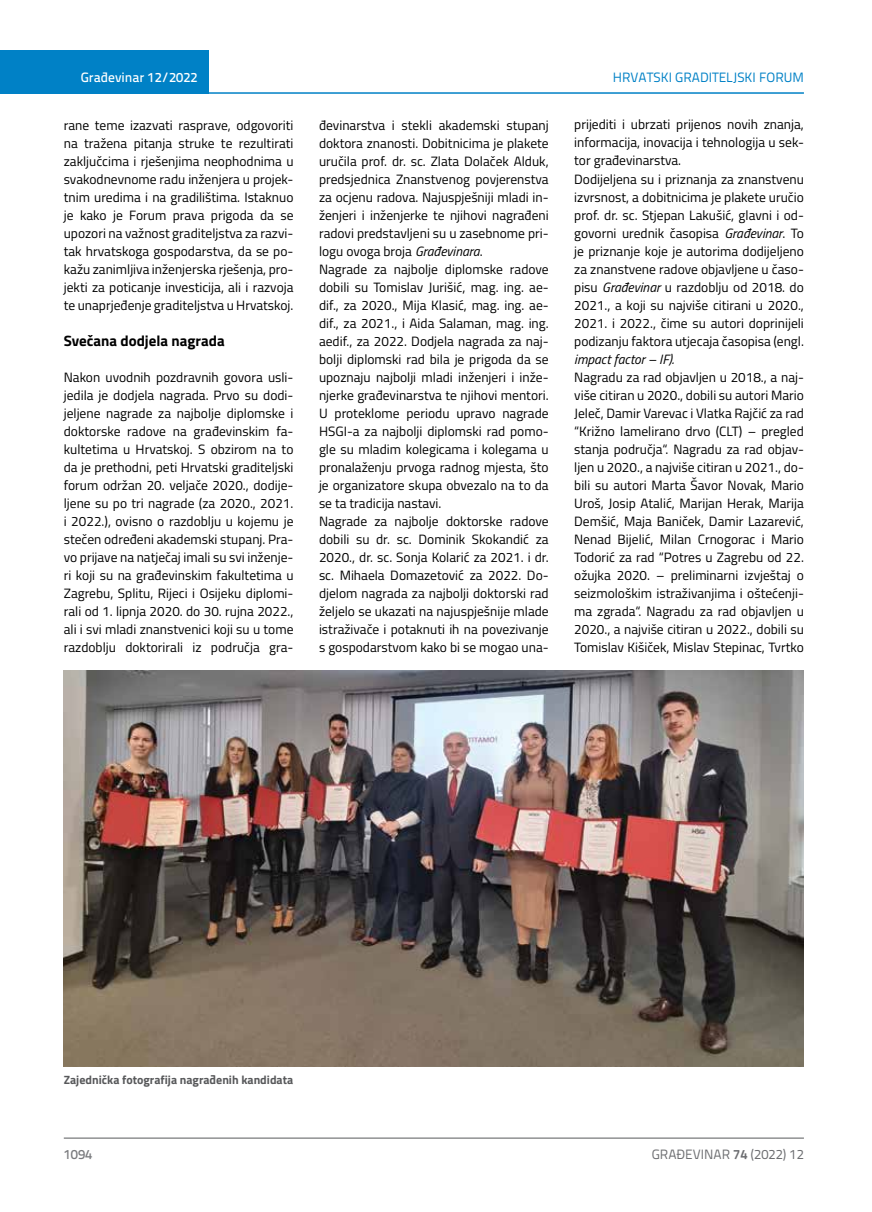
<style>
.page{position:relative;width:872px;height:1212px;background:#fff}
.page>*{position:absolute;margin:0;border:0;box-sizing:border-box;transform-origin:0 0}
.t1{font:700 15px "Titillium";color:#000}
.t2{font:13.5px/18px "Titillium";color:#000;text-align:justify}
.t3{font:13.5px "Titillium Text 22 L";color:#0081c6}
.t4{font:13.5px "Titillium Text 22 L";color:#6d6e71}
.t5{font:500 13.5px "Titillium Text 22 L";color:#fff}
.t6{font:italic 13.5px "Titillium";color:#000}
.t7{font:500 13.5px "Titillium Text 22 L";color:#797a7d}
.t8{font:700 12px "Titillium";color:#58595b}
.s1{font-style:italic}
.s2{font-weight:700}
</style>
<div class="page">
<div style="left:0;top:50px;width:208px;height:44px;background:#0081c6"></div>
<hr style="left:0;top:92px;width:804px;height:2px;background:#0081c6">
<hr style="left:64px;top:1138px;width:740px;height:1px;background:#58595b">
<img style="left:64px;top:671px;width:740px;height:395px">
<p class="t5" style="left:81px;top:67px;width:118px">Građevinar 12/2022</p>
<p class="t3" style="left:613px;top:68px;width:192px">HRVATSKI GRADITELJSKI FORUM</p>
<p class="t2" style="left:64px;top:115px;width:231px">rane teme izazvati rasprave, odgovoriti na tražena pitanja struke te rezultirati zaključcima i rješenjima neophodnima u svakodnevnome radu inženjera u projek&shy;tnim uredima i na gradilištima. Istaknuo je kako je Forum prava prigoda da se upozori na važnost graditeljstva za razvi&shy;tak hrvatskoga gospodarstva, da se po&shy;kažu zanimljiva inženjerska rješenja, pro&shy;jekti za poticanje investicija, ali i razvoja te unaprjeđenje graditeljstva u Hrvatskoj.</p>
<p class="t1" style="left:64px;top:329px;width:162px">Svečana dodjela nagrada</p>
<p class="t2" style="left:64px;top:367px;width:231px">Nakon uvodnih pozdravnih govora usli&shy;jedila je dodjela nagrada. Prvo su dodi&shy;jeljene nagrade za najbolje diplomske i doktorske radove na građevinskim fa&shy;kultetima u Hrvatskoj. S obzirom na to da je prethodni, peti Hrvatski graditeljski forum održan 20. veljače 2020., dodije&shy;ljene su po tri nagrade (za 2020., 2021. i 2022.), ovisno o razdoblju u kojemu je stečen određeni akademski stupanj. Pra&shy;vo prijave na natječaj imali su svi inženje&shy;ri koji su na građevinskim fakultetima u Zagrebu, Splitu, Rijeci i Osijeku diplomi&shy;rali od 1. lipnja 2020. do 30. rujna 2022., ali i svi mladi znanstvenici koji su u tome razdoblju doktorirali iz područja gra-</p>
<p class="t2" style="left:319px;top:115px;width:231px;text-align:left">đevinarstva i stekli akademski stupanj doktora znanosti. Dobitnicima je plakete uručila prof. dr. sc. Zlata Dolaček Alduk, predsjednica Znanstvenog povjerenstva za ocjenu radova. Najuspješniji mladi in&shy;ženjeri i inženjerke te njihovi nagrađeni radovi predstavljeni su u zasebnome pri&shy;logu ovoga broja <span class="s1">Građevinara</span>.<br>Nagrade za najbolje diplomske radove dobili su Tomislav Jurišić, mag. ing. ae&shy;dif., za 2020., Mija Klasić, mag. ing. ae&shy;dif., za 2021., i Aida Salaman, mag. ing. aedif., za 2022. Dodjela nagrada za naj&shy;bolji diplomski rad bila je prigoda da se upoznaju najbolji mladi inženjeri i inže&shy;njerke građevinarstva te njihovi mentori.<br>U proteklome periodu upravo nagrade HSGI-a za najbolji diplomski rad pomo&shy;gle su mladim kolegicama i kolegama u pronalaženju prvoga radnog mjesta, što je organizatore skupa obvezalo na to da se ta tradicija nastavi.<br>Nagrade za najbolje doktorske radove dobili su dr. sc. Dominik Skokandić za 2020., dr. sc. Sonja Kolarić za 2021. i dr. sc. Mihaela Domazetović za 2022. Do&shy;djelom nagrada za najbolji doktorski rad željelo se ukazati na najuspješnije mlade istraživače i potaknuti ih na povezivanje s gospodarstvom kako bi se mogao una-</p>
<p class="t2" style="left:574px;top:115px;width:231px;text-align:left">prijediti i ubrzati prijenos novih znanja, informacija, inovacija i tehnologija u sek&shy;tor građevinarstva.<br>Dodijeljena su i priznanja za znanstvenu izvrsnost, a dobitnicima je plakete uručio prof. dr. sc. Stjepan Lakušić, glavni i od&shy;govorni urednik časopisa <span class="s1">Građevinar</span>. To je priznanje koje je autorima dodijeljeno za znanstvene radove objavljene u časo&shy;pisu <span class="s1">Građevinar</span> u razdoblju od 2018. do 2021., a koji su najviše citirani u 2020., 2021. i 2022., čime su autori doprinijeli podizanju faktora utjecaja časopisa (engl.</p>
<p class="t6" style="left:574px;top:349px;width:101px">impact factor – IF).</p>
<p class="t2" style="left:574px;top:367px;width:231px">Nagradu za rad objavljen u 2018., a naj&shy;više citiran u 2020., dobili su autori Mario Jeleč, Damir Varevac i Vlatka Rajčić za rad “Križno lamelirano drvo (CLT) – pregled stanja područja“. Nagradu za rad objav&shy;ljen u 2020., a najviše citiran u 2021., do&shy;bili su autori Marta Šavor Novak, Mario Uroš, Josip Atalić, Marijan Herak, Marija Demšić, Maja Baniček, Damir Lazarević, Nenad Bijelić, Milan Crnogorac i Mario Todorić za rad “Potres u Zagrebu od 22. ožujka 2020. – preliminarni izvještaj o seizmološkim istraživanjima i oštećenji&shy;ma zgrada“. Nagradu za rad objavljen u 2020., a najviše citiran u 2022., dobili su Tomislav Kišiček, Mislav Stepinac, Tvrtko</p>
<p class="t8" style="left:64px;top:1071px;width:231px">Zajednička fotografija nagrađenih kandidata</p>
<p class="t7" style="left:64px;top:1144px;width:30px">1094</p>
<p class="t4" style="left:652px;top:1144px;width:154px">GRAĐEVINAR <span class="s2">74</span> (2022) 12</p>
</div>
